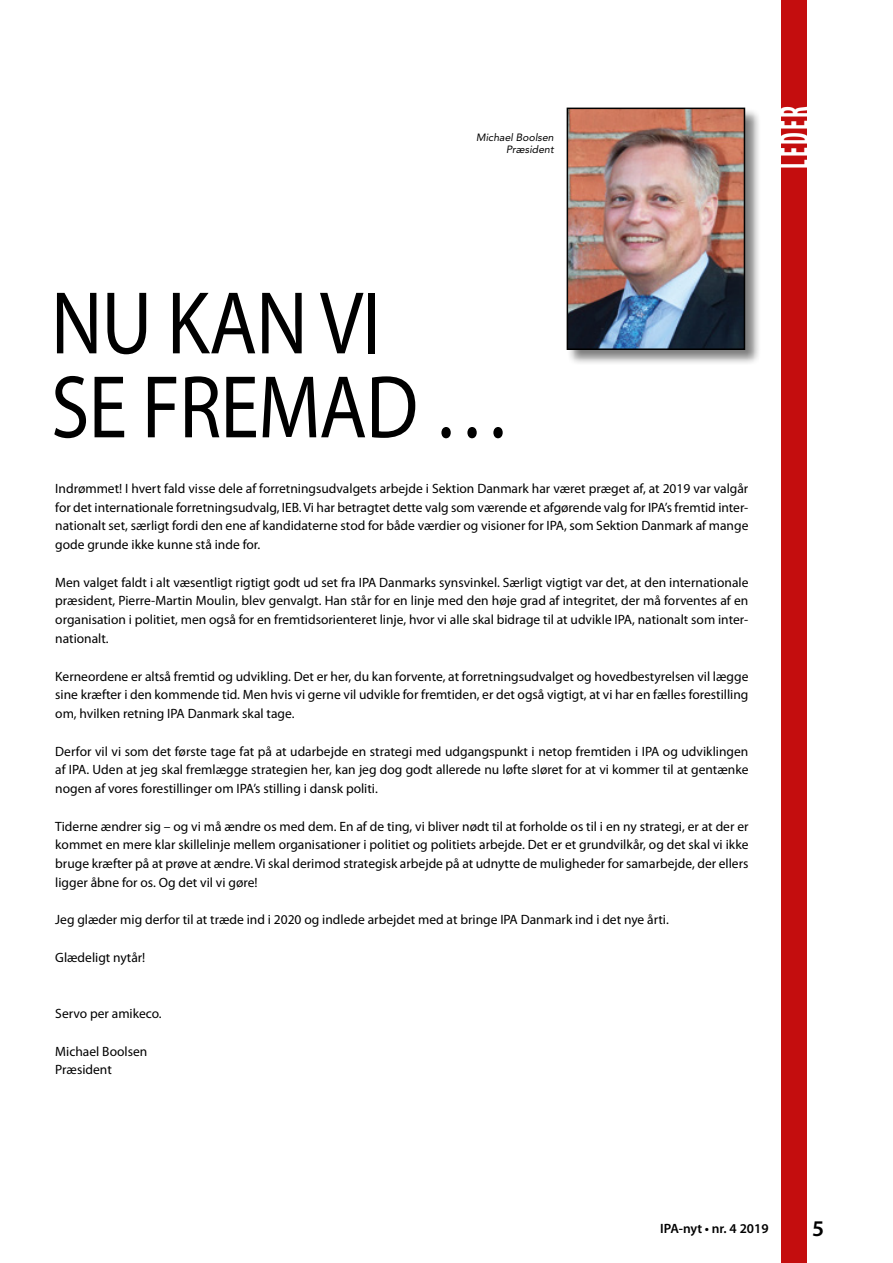
<style>
.page{position:relative;width:893px;height:1263px;background:#fff}
.page>*{position:absolute;margin:0;border:0;box-sizing:border-box;transform-origin:0 0}
.t1{font:89.7px/84px "Myriad Pro";letter-spacing:-.01em;color:#000;scale:.87 1}
.t2{font:700 condensed 44.4px "Myriad Pro";letter-spacing:.08em;color:#fff;scale:.57 1}
.t3{font:600 22.5px "Myriad Pro";color:#000}
.t4{font:13.5px/18.8px "Myriad Pro";color:#000;text-align:justify}
.t5{font:600 13.5px "Myriad Pro";color:#000}
.t6{font:italic 10.5px/12px "Avenir LT Std";color:#000;text-align:right}
</style>
<div class="page">
<div style="left:781px;top:0;width:26px;height:1263px;background:#c40d0e"></div>
<div style="left:566px;top:107px;width:195px;height:259px;background:#000;opacity:.5"></div>
<img style="left:570px;top:111px;width:172px;height:236px">
<div style="left:567px;top:108px;width:178px;height:242px;border:2px solid #000"></div>
<p class="t6" style="left:476px;top:132px;width:79px">Michael Boolsen<br>Præsident</p>
<h2 class="t2" style="left:770px;top:169px;width:111px;rotate:-90deg">LEDER</h2>
<h1 class="t1" style="left:51px;top:283px;width:530px">NU KAN VI<br>SE FREMAD …</h1>
<p class="t4" style="left:55px;top:479px;width:695px">Indrømmet! I hvert fald visse dele af forretningsudvalgets arbejde i Sektion Danmark har været præget af, at 2019 var valgår for det internationale forretningsudvalg, IEB. Vi har betragtet dette valg som værende et afgørende valg for IPA’s fremtid inter&shy;nationalt set, særligt fordi den ene af kandidaterne stod for både værdier og visioner for IPA, som Sektion Danmark af mange gode grunde ikke kunne stå inde for.</p>
<p class="t4" style="left:55px;top:573px;width:695px">Men valget faldt i alt væsentligt rigtigt godt ud set fra IPA Danmarks synsvinkel. Særligt vigtigt var det, at den internationale præsident, Pierre-Martin Moulin, blev genvalgt. Han står for en linje med den høje grad af integritet, der må forventes af en organisation i politiet, men også for en fremtidsorienteret linje, hvor vi alle skal bidrage til at udvikle IPA, nationalt som inter&shy;nationalt.</p>
<p class="t4" style="left:55px;top:667px;width:695px">Kerneordene er altså fremtid og udvikling. Det er her, du kan forvente, at forretningsudvalget og hovedbestyrelsen vil lægge sine kræfter i den kommende tid. Men hvis vi gerne vil udvikle for fremtiden, er det også vigtigt, at vi har en fælles forestilling om, hvilken retning IPA Danmark skal tage.</p>
<p class="t4" style="left:55px;top:742px;width:695px">Derfor vil vi som det første tage fat på at udarbejde en strategi med udgangspunkt i netop fremtiden i IPA og udviklingen af IPA. Uden at jeg skal fremlægge strategien her, kan jeg dog godt allerede nu løfte sløret for at vi kommer til at gentænke nogen af vores forestillinger om IPA’s stilling i dansk politi.</p>
<p class="t4" style="left:55px;top:817px;width:695px">Tiderne ændrer sig – og vi må ændre os med dem. En af de ting, vi bliver nødt til at forholde os til i en ny strategi, er at der er kommet en mere klar skillelinje mellem organisationer i politiet og politiets arbejde. Det er et grundvilkår, og det skal vi ikke bruge kræfter på at prøve at ændre. Vi skal derimod strategisk arbejde på at udnytte de muligheder for samarbejde, der ellers ligger åbne for os. Og det vil vi gøre!</p>
<p class="t4" style="left:55px;top:911px;width:615px">Jeg glæder mig derfor til at træde ind i 2020 og indlede arbejdet med at bringe IPA Danmark ind i det nye årti.</p>
<p class="t4" style="left:55px;top:948px;width:92px">Glædeligt nytår!</p>
<p class="t4" style="left:55px;top:1004px;width:108px">Servo per amikeco.</p>
<p class="t4" style="left:55px;top:1042px;width:94px">Michael Boolsen<br>Præsident</p>
<p class="t5" style="left:660px;top:1220px;width:110px">IPA-nyt • nr. 4 2019</p>
<h3 class="t3" style="left:812px;top:1214px;width:14px">5</h3>
</div>
